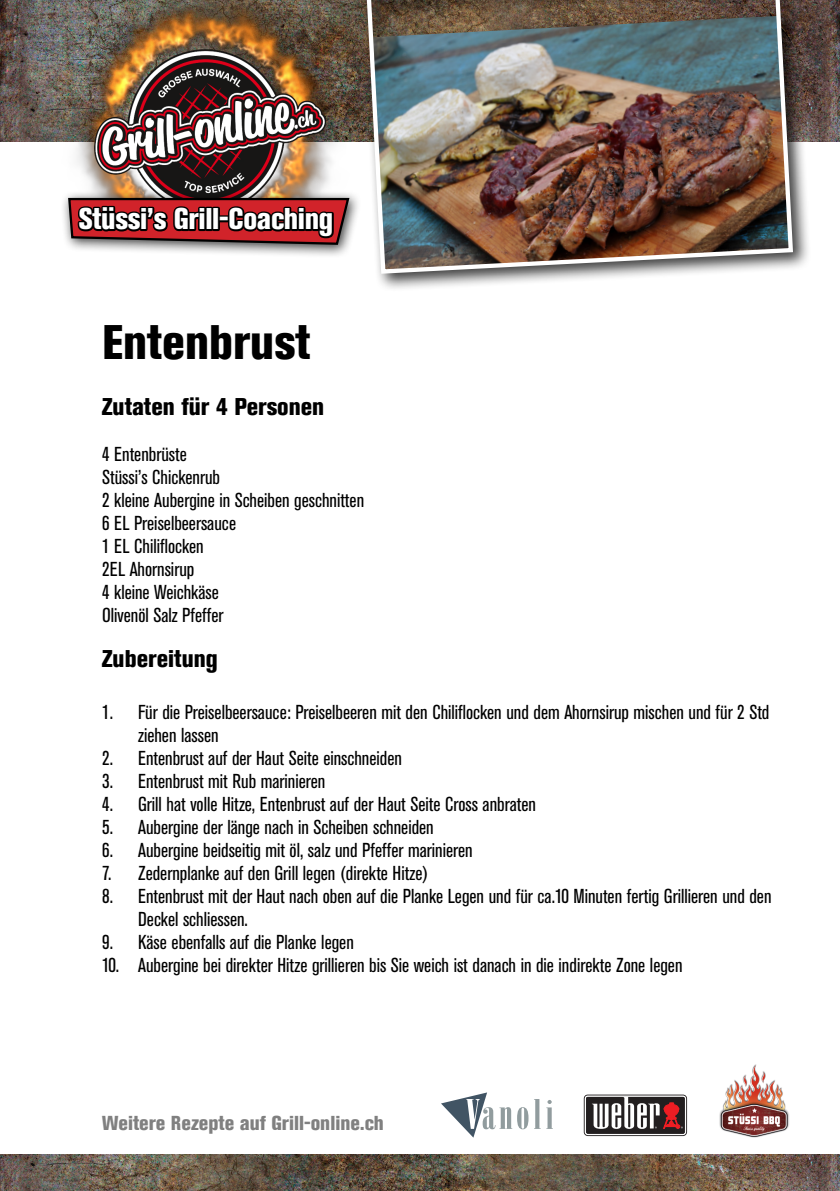
<style>
.page{position:relative;width:840px;height:1191px;background:#fff}
.page>*{position:absolute;margin:0;border:0;box-sizing:border-box;transform-origin:0 0}
.t1{font:800 condensed 48px "Akzidenz Grotesk BE";color:#000}
.t2{font:800 condensed 29.6px "Akzidenz Grotesk BE";letter-spacing:-.01em;color:#fff}
.t3{font:800 condensed 24px "Akzidenz Grotesk BE";color:#000}
.t4{font:condensed 20px/23px "Akzidenz Grotesk BE";color:#000}
.t5{font:800 condensed 20px "Akzidenz Grotesk BE";color:#808080}
</style>
<div class="page">
<img style="left:0;top:1154px;width:839px;height:37px">
<img style="left:810px;top:0;width:29px;height:142px">
<div style="left:361px;top:0;width:449px;height:292px;background:#000;opacity:.75"></div>
<img style="left:364px;top:0;width:430px;height:276px">
<img style="left:0;top:0;width:437px;height:217px">
<div style="left:61px;top:190px;width:301px;height:68px;background:#000;opacity:.75"></div>
<svg style="left:67px;top:197px;width:284px;height:49px;background:#6e2427"></svg>
<div style="left:583px;top:1094px;width:103px;height:42px;border:2px solid #231f20;border-radius:3px"></div>
<div style="left:584px;top:1095px;width:101px;height:40px;background:linear-gradient(to right,#3e3b3c,#2a2627);border-radius:3px"></div>
<div style="left:585px;top:1097px;width:99px;height:36px;background:#231f20;border-radius:2px"></div>
<svg style="left:591px;top:1096px;width:91px;height:32px"></svg>
<svg style="left:441px;top:1092px;width:99px;height:45px"></svg>
<svg style="left:546px;top:1100px;width:6px;height:28px"></svg>
<img style="left:703px;top:1064px;width:103px;height:93px">
<p class="t2" style="left:79px;top:202px;width:256px">Stüssi’s Grill-Coaching</p>
<p class="t1" style="left:102px;top:315px;width:209px">Entenbrust</p>
<p class="t3" style="left:102px;top:393px;width:223px">Zutaten für 4 Personen</p>
<p class="t4" style="left:102px;top:443px;width:86px">4 Entenbrüste</p>
<p class="t4" style="left:102px;top:466px;width:119px">Stüssi’s Chickenrub</p>
<p class="t4" style="left:102px;top:489px;width:263px">2 kleine Aubergine in Scheiben geschnitten</p>
<p class="t4" style="left:102px;top:512px;width:135px">6 EL Preiselbeersauce</p>
<p class="t4" style="left:102px;top:535px;width:103px">1 EL Chiliflocken</p>
<p class="t4" style="left:102px;top:558px;width:94px">2EL Ahornsirup</p>
<p class="t4" style="left:102px;top:581px;width:118px">4 kleine Weichkäse</p>
<p class="t4" style="left:102px;top:604px;width:123px">Olivenöl Salz Pfeffer</p>
<p class="t3" style="left:102px;top:644px;width:117px">Zubereitung</p>
<p class="t4" style="left:138px;top:700px;width:632px;text-indent:-36px">1. Für die Preiselbeersauce: Preiselbeeren mit den Chiliflocken und dem Ahornsirup mischen und für 2 Std ziehen lassen</p>
<p class="t4" style="left:102px;top:746px;width:301px">2. Entenbrust auf der Haut Seite einschneiden</p>
<p class="t4" style="left:102px;top:769px;width:225px">3. Entenbrust mit Rub marinieren</p>
<p class="t4" style="left:102px;top:792px;width:435px">4. Grill hat volle Hitze, Entenbrust auf der Haut Seite Cross anbraten</p>
<p class="t4" style="left:102px;top:815px;width:333px">5. Aubergine der länge nach in Scheiben schneiden</p>
<p class="t4" style="left:102px;top:838px;width:372px">6. Aubergine beidseitig mit öl, salz und Pfeffer marinieren</p>
<p class="t4" style="left:102px;top:861px;width:327px">7. Zedernplanke auf den Grill legen (direkte Hitze)</p>
<p class="t4" style="left:138px;top:884px;width:634px;text-indent:-36px">8. Entenbrust mit der Haut nach oben auf die Planke Legen und für ca.10 Minuten fertig Grillieren und den<br>Deckel schliessen.</p>
<p class="t4" style="left:102px;top:930px;width:253px">9. Käse ebenfalls auf die Planke legen</p>
<p class="t4" style="left:102px;top:953px;width:581px">10. Aubergine bei direkter Hitze grillieren bis Sie weich ist danach in die indirekte Zone legen</p>
<p class="t5" style="left:102px;top:1111px;width:283px">Weitere Rezepte auf Grill-online.ch</p>
</div>
